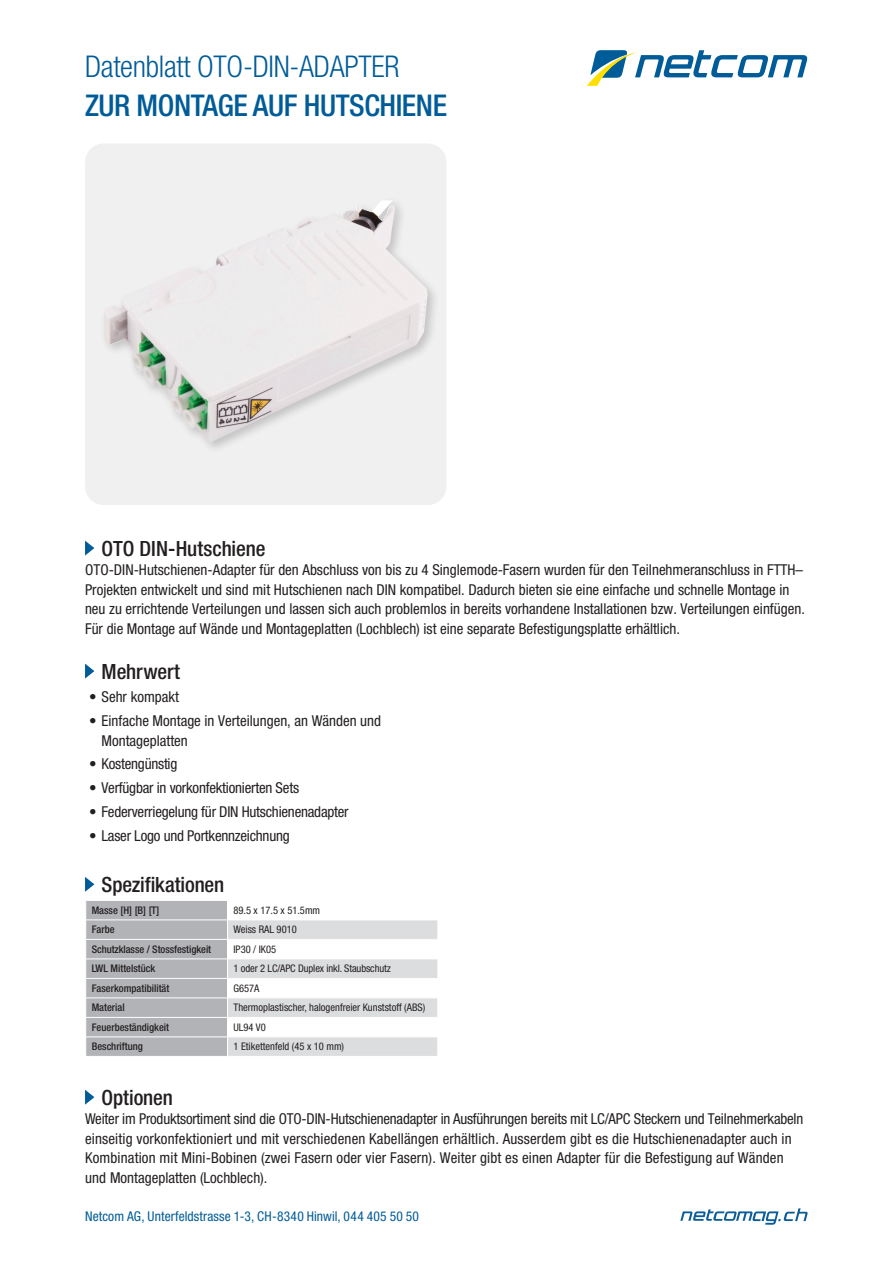
<style>
.page{position:relative;width:893px;height:1263px;background:#fff}
.page>*{position:absolute;margin:0;border:0;box-sizing:border-box;transform-origin:0 0}
.Übertitel_1{font:300 condensed 30px "Helvetica Neue LT Std";letter-spacing:-.01em;color:#005c98}
.Übertitel_1-2{font:500 condensed 30px "Helvetica Neue LT Std";letter-spacing:-.015em;color:#005c98}
.Fliesstext{font:500 condensed 21px "Helvetica Neue LT Std";letter-spacing:-.005em;color:#231f20}
.Titel{font:500 condensed 21px "Helvetica Neue LT Std";color:#231f20}
.Fliesstext-2{font:condensed 15px/19.5px "Helvetica Neue LT Std";color:#231f20}
.RZ_Fliesstext{font:condensed 13.5px "Helvetica Neue LT Std";letter-spacing:.01em;color:#005c98}
.tabelle_text{font:condensed 10.5px "Helvetica Neue LT Std";color:#231f20}
.tabelle_überschrift{font:500 condensed 10.5px "Helvetica Neue LT Std";color:#231f20}
</style>
<div class="page">
<svg style="left:587px;top:50px;width:221px;height:36px"></svg>
<div style="left:85px;top:144px;width:361px;height:361px;background:#f0f0f0;border-radius:19px"></div>
<svg style="left:680px;top:1208px;width:128px;height:17px"></svg>
<img style="left:104px;top:201px;width:324px;height:241px">
<svg style="left:85px;top:541px;width:9px;height:15px"></svg>
<svg style="left:85px;top:664px;width:9px;height:15px"></svg>
<svg style="left:85px;top:1090px;width:9px;height:15px"></svg>
<svg style="left:86px;top:901px;width:352px;height:155px"></svg>
<hr style="left:86px;top:920px;width:141px;height:1px;background:#fff">
<svg style="left:85px;top:877px;width:9px;height:15px"></svg>
<p class="Übertitel_1" style="left:85px;top:49px;width:316px">Datenblatt OTO-DIN-ADAPTER</p>
<p class="Übertitel_1-2" style="left:85px;top:87px;width:364px">ZUR MONTAGE AUF HUTSCHIENE</p>
<p class="Titel" style="left:102px;top:536px;width:165px">OTO DIN-Hutschiene</p>
<p class="Fliesstext-2" style="left:85px;top:560px;width:721px">OTO-DIN-Hutschienen-Adapter für den Abschluss von bis zu 4 Singlemode-Fasern wurden für den Teilnehmeranschluss in FTTH– Projekten entwickelt und sind mit Hutschienen nach DIN kompatibel. Dadurch bieten sie eine einfache und schnelle Montage in neu zu errichtende Verteilungen und lassen sich auch problemlos in bereits vorhandene Installationen bzw. Verteilungen einfügen.<br>Für die Montage auf Wände und Montageplatten (Lochblech) ist eine separate Befestigungsplatte erhältlich.</p>
<p class="Fliesstext" style="left:102px;top:659px;width:80px">Mehrwert</p>
<p class="Fliesstext-2" style="left:89px;top:687px;width:91px">• Sehr kompakt</p>
<p class="Fliesstext-2" style="left:102px;top:711px;width:281px;text-indent:-12px">• Einfache Montage in Verteilungen, an Wänden und<br>Montageplatten</p>
<p class="Fliesstext-2" style="left:89px;top:754px;width:90px">• Kostengünstig</p>
<p class="Fliesstext-2" style="left:89px;top:778px;width:211px">• Verfügbar in vorkonfektionierten Sets</p>
<p class="Fliesstext-2" style="left:89px;top:802px;width:261px">• Federverriegelung für DIN Hutschienenadapter</p>
<p class="Fliesstext-2" style="left:89px;top:825px;width:202px">• Laser Logo und Portkennzeichnung</p>
<p class="Fliesstext" style="left:102px;top:872px;width:124px">Spezifikationen</p>
<p class="tabelle_überschrift" style="left:92px;top:904px;width:69px">Masse [H] [B] [T]</p>
<p class="tabelle_text" style="left:233px;top:904px;width:88px">89.5 x 17.5 x 51.5mm</p>
<p class="tabelle_überschrift" style="left:92px;top:923px;width:24px">Farbe</p>
<p class="tabelle_text" style="left:233px;top:923px;width:65px">Weiss RAL 9010</p>
<p class="tabelle_überschrift" style="left:92px;top:943px;width:121px">Schutzklasse / Stossfestigkeit</p>
<p class="tabelle_text" style="left:233px;top:943px;width:44px">IP30 / IK05</p>
<p class="tabelle_überschrift" style="left:92px;top:962px;width:65px">LWL Mittelstück</p>
<p class="tabelle_text" style="left:233px;top:962px;width:159px">1 oder 2 LC/APC Duplex inkl. Staubschutz</p>
<p class="tabelle_überschrift" style="left:92px;top:982px;width:79px">Faserkompatibilität</p>
<p class="tabelle_text" style="left:233px;top:982px;width:28px">G657A</p>
<p class="tabelle_überschrift" style="left:92px;top:1001px;width:35px">Material</p>
<p class="tabelle_text" style="left:233px;top:1001px;width:193px">Thermoplastischer, halogenfreier Kunststoff (ABS)</p>
<p class="tabelle_überschrift" style="left:92px;top:1021px;width:79px">Feuerbeständigkeit</p>
<p class="tabelle_text" style="left:233px;top:1021px;width:34px">UL94 V0</p>
<p class="tabelle_überschrift" style="left:92px;top:1040px;width:53px">Beschriftung</p>
<p class="tabelle_text" style="left:233px;top:1040px;width:112px">1 Etikettenfeld (45 x 10 mm)</p>
<p class="Fliesstext" style="left:102px;top:1085px;width:73px">Optionen</p>
<p class="Fliesstext-2" style="left:85px;top:1109px;width:720px">Weiter im Produktsortiment sind die OTO-DIN-Hutschienenadapter in Ausführungen bereits mit LC/APC Steckern und Teilnehmerkabeln einseitig vorkonfektioniert und mit verschiedenen Kabellängen erhältlich. Ausserdem gibt es die Hutschienenadapter auch in Kombination mit Mini-Bobinen (zwei Fasern oder vier Fasern). Weiter gibt es einen Adapter für die Befestigung auf Wänden und Montageplatten (Lochblech).</p>
<p class="RZ_Fliesstext" style="left:85px;top:1208px;width:336px">Netcom AG, Unterfeldstrasse 1-3, CH-8340 Hinwil, 044 405 50 50</p>
</div>
